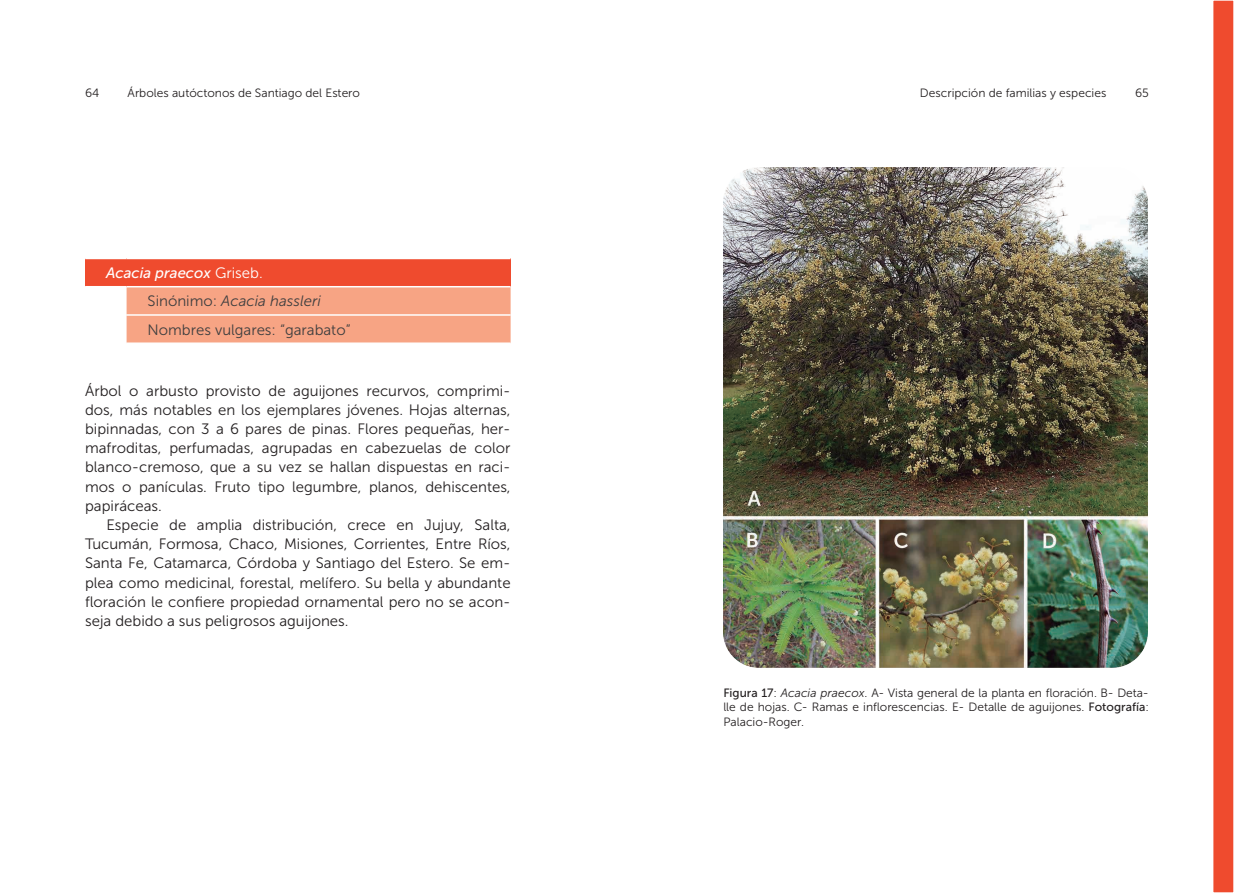
<style>
.page{position:relative;width:1234px;height:893px;background:#fff}
.page>*{position:absolute;margin:0;border:0;box-sizing:border-box;transform-origin:0 0}
._1__párrafo{font:15px/19.2px "Museo Sans 300";color:#231f20;text-align:justify}
.cuerpo{font:15px/19.2px "Museo Sans 300";color:#231f20;text-align:justify}
._1__párrafo-2{font:15px "Museo Sans 300";color:#3e3e3f}
._1__párrafo-3{font:italic 15px "Museo Sans 300";color:#3e3e3f}
._1__párrafo-4{font:italic 15px "Museo Sans 500";color:#fff}
.infografia{font:12px/14.4px "Museo Sans 300";color:#231f20;text-align:justify}
.s1{font-family:"Museo Sans 300";font-style:normal}
.s2{font-style:normal}
.s3{font-family:"Museo Sans 500"}
.s4{font-style:italic}
</style>
<div class="page">
<div style="left:85px;top:258px;width:425px;height:29px;background:#ef4b2e"></div>
<div style="left:126px;top:287px;width:384px;height:55px;background:#f7a484"></div>
<hr style="left:85px;top:258px;width:41px;height:1px;background:#fff">
<hr style="left:126px;top:258px;width:384px;height:1px;background:#fff">
<hr style="left:85px;top:286px;width:41px;height:1px;background:#fff">
<hr style="left:126px;top:286px;width:384px;height:1px;background:#fff">
<hr style="left:126px;top:314px;width:384px;height:2px;background:#fff">
<img style="left:723px;top:167px;width:424px;height:501px">
<div style="left:1212px;top:0;width:21px;height:893px;background:#ef4b2e"></div>
<div style="left:1212px;top:0;width:21px;height:893px;border:1px solid #fff"></div>
<p class="infografia" style="left:85px;top:86px;width:16px">64</p>
<p class="infografia" style="left:128px;top:86px;width:234px">Árboles autóctonos de Santiago del Estero</p>
<p class="infografia" style="left:919px;top:86px;width:188px">Descripción de familias y especies</p>
<p class="infografia" style="left:1134px;top:86px;width:15px">65</p>
<p class="_1__párrafo-4" style="left:106px;top:265px;width:158px">Acacia praecox <span class="s1">Griseb.</span></p>
<p class="_1__párrafo-3" style="left:147px;top:293px;width:175px"><span class="s2">Sinónimo:</span> Acacia hassleri</p>
<p class="_1__párrafo-2" style="left:147px;top:321px;width:204px">Nombres vulgares: “garabato”</p>
<p class="_1__párrafo" style="left:85px;top:381px;width:427px">Árbol o arbusto provisto de aguijones recurvos, comprimi&shy;dos, más notables en los ejemplares jóvenes. Hojas alternas, bipinnadas, con 3 a 6 pares de pinas. Flores pequeñas, her&shy;mafroditas, perfumadas, agrupadas en cabezuelas de color blanco-cremoso, que a su vez se hallan dispuestas en raci&shy;mos o panículas. Fruto tipo legumbre, planos, dehiscentes, papiráceas.</p>
<p class="cuerpo" style="left:85px;top:515px;width:427px;text-indent:21px">Especie de amplia distribución, crece en Jujuy, Salta, Tucumán, Formosa, Chaco, Misiones, Corrientes, Entre Ríos, Santa Fe, Catamarca, Córdoba y Santiago del Estero. Se em&shy;plea como medicinal, forestal, melífero. Su bella y abundante floración le confiere propiedad ornamental pero no se acon&shy;seja debido a sus peligrosos aguijones.</p>
<p class="infografia" style="left:723px;top:686px;width:427px"><span class="s3">Figura 17</span>: <span class="s4">Acacia praecox</span>. A- Vista general de la planta en floración. B- Deta&shy;lle de hojas. C- Ramas e inflorescencias. E- Detalle de aguijones. <span class="s3">Fotografía</span>:<br>Palacio-Roger.</p>
</div>
